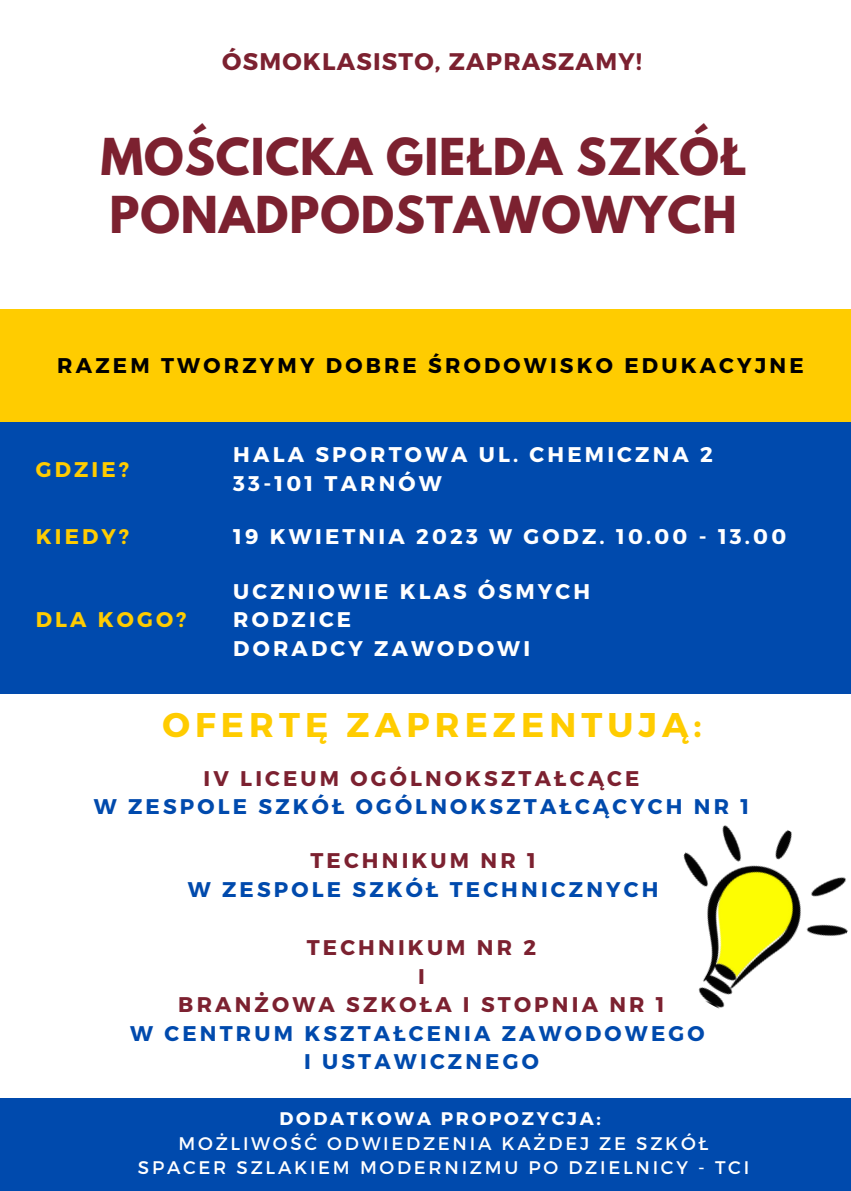
<style>
.page{position:relative;width:851px;height:1191px;background:#fff}
.page>*{position:absolute;margin:0;border:0;box-sizing:border-box;transform-origin:0 0}
.t1{font:700 45px/58.1px "League Spartan";letter-spacing:.02em;color:#7c2130}
.t2{font:700 34.2px "Montserrat";letter-spacing:.15em;color:#fc0}
.t3{font:700 24px "Montserrat";letter-spacing:.05em;color:#7c2130}
.t4{font:700 21.3px "Montserrat";letter-spacing:.15em;color:#000}
.t5{font:700 21.2px/28.5px "Montserrat";letter-spacing:.15em;color:#fff}
.t6{font:700 21.2px/28.5px "Montserrat";letter-spacing:.15em;color:#004aad;text-align:center}
.t7{font:700 21.2px/28.5px "Montserrat";letter-spacing:.15em;color:#7c2130;text-align:center}
.t8{font:700 21.2px "Montserrat";letter-spacing:.15em;color:#fc0}
.t9{font:18.2px/24.8px "Montserrat";letter-spacing:.15em;color:#fff;text-align:center}
.t10{font:700 18.2px "Montserrat";letter-spacing:.15em;color:#fff}
</style>
<div class="page">
<div style="left:0;top:0;width:850px;height:1190px;background:#004aad"></div>
<div style="left:0;top:233px;width:850px;height:188px;background:#fc0"></div>
<div style="left:0;top:0;width:850px;height:308px;background:#fff"></div>
<div style="left:0;top:694px;width:850px;height:403px;background:#fff"></div>
<img style="left:683px;top:825px;width:165px;height:184px">
<p class="t3" style="left:222px;top:46px;width:421px">ÓSMOKLASISTO, ZAPRASZAMY!</p>
<h1 class="t1" style="left:101px;top:133px;width:646px">MOŚCICKA GIEŁDA SZKÓŁ<br>PONADPODSTAWOWYCH</h1>
<p class="t4" style="left:57px;top:352px;width:747px">RAZEM TWORZYMY DOBRE ŚRODOWISKO EDUKACYJNE</p>
<p class="t8" style="left:36px;top:455px;width:95px">GDZIE?</p>
<p class="t8" style="left:36px;top:522px;width:95px">KIEDY?</p>
<p class="t8" style="left:36px;top:606px;width:152px">DLA KOGO?</p>
<p class="t5" style="left:233px;top:439px;width:481px">HALA SPORTOWA UL. CHEMICZNA 2<br>33-101 TARNÓW</p>
<p class="t5" style="left:233px;top:521px;width:554px">19 KWIETNIA 2023 W GODZ. 10.00 - 13.00</p>
<p class="t5" style="left:233px;top:575px;width:358px">UCZNIOWIE KLAS ÓSMYCH<br>RODZICE<br>DORADCY ZAWODOWI</p>
<h2 class="t2" style="left:162px;top:702px;width:541px">OFERTĘ ZAPREZENTUJĄ:</h2>
<p class="t7" style="left:203px;top:762px;width:437px">IV LICEUM OGÓLNOKSZTAŁCĄCE</p>
<p class="t6" style="left:94px;top:791px;width:656px">W ZESPOLE SZKÓŁ OGÓLNOKSZTAŁCĄCYCH NR 1</p>
<p class="t7" style="left:310px;top:845px;width:227px">TECHNIKUM NR 1</p>
<p class="t6" style="left:188px;top:873px;width:472px">W ZESPOLE SZKÓŁ TECHNICZNYCH</p>
<p class="t7" style="left:178px;top:932px;width:488px">TECHNIKUM NR 2<br>I<br>BRANŻOWA SZKOŁA I STOPNIA NR 1</p>
<p class="t6" style="left:130px;top:1017px;width:575px">W CENTRUM KSZTAŁCENIA ZAWODOWEGO<br>I USTAWICZNEGO</p>
<p class="t10" style="left:279px;top:1106px;width:323px">DODATKOWA PROPOZYCJA:</p>
<p class="t9" style="left:138px;top:1129px;width:612px">MOŻLIWOŚĆ ODWIEDZENIA KAŻDEJ ZE SZKÓŁ<br>SPACER SZLAKIEM MODERNIZMU PO DZIELNICY - TCI</p>
</div>
